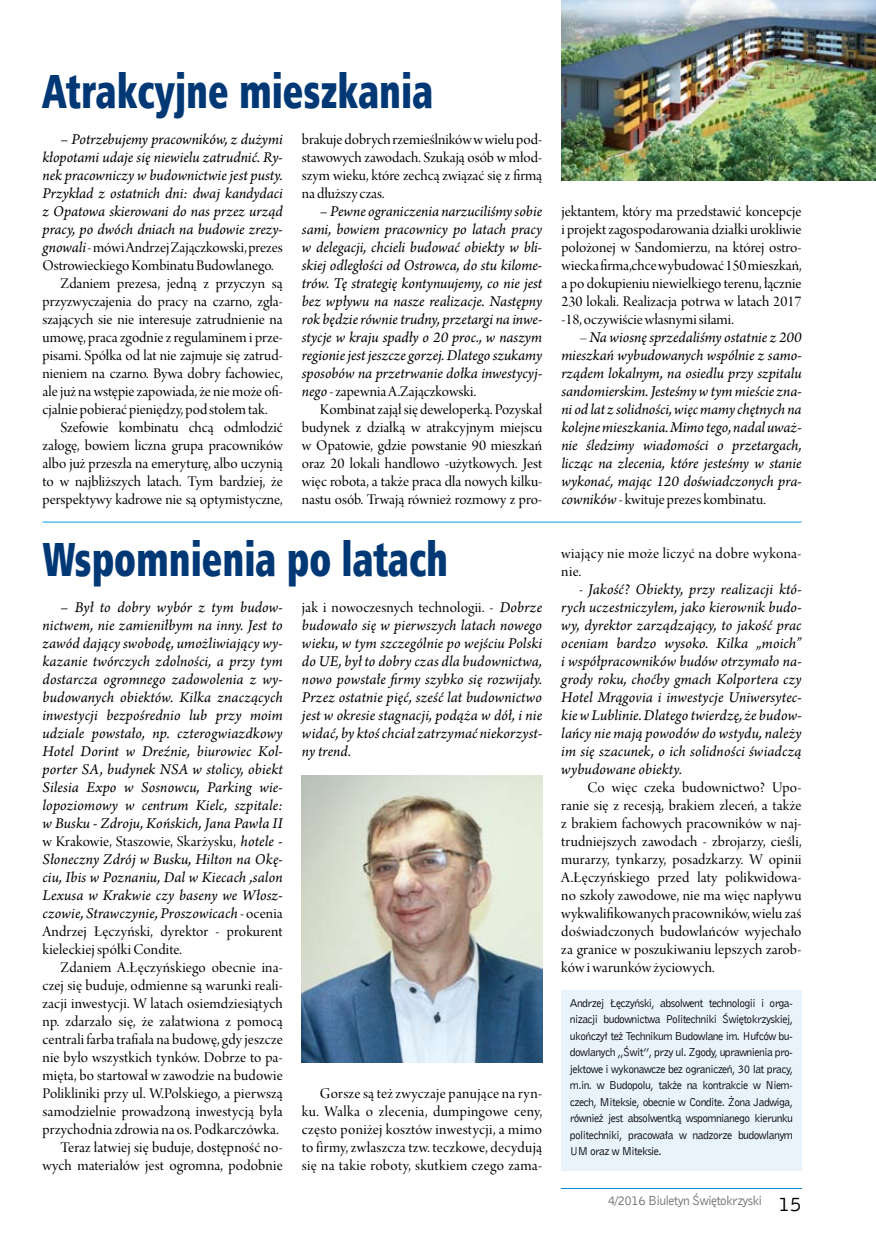
<style>
.page{position:relative;width:876px;height:1246px;background:#fff}
.page>*{position:absolute;margin:0;border:0;box-sizing:border-box;transform-origin:0 0}
.t1{font:48px "Humnst 777 X Blk Cn EU";color:#003876;scale:.8 1}
.t2{font:15.75px/18px "Arno Pro Display";letter-spacing:.005em;color:#000;text-align:justify}
.t3{font:italic 15.75px/18px "Arno Pro";color:#000;text-align:justify}
.t4{font:13.5px "Bell Gothic EU";letter-spacing:-.05em;color:#6f6f6e}
.t5{font:11.7px/16.5px "Bell Gothic EU";letter-spacing:-.05em;color:#000;text-align:justify}
.s1{font-family:"Arno Pro";font-style:italic}
.s2{font-family:"Arno Pro Display";font-style:normal}
.s3{font-size:21px;color:#000}
</style>
<div class="page">
<hr style="left:561px;top:1188px;width:240px;height:1px;background:#008bd2">
<img style="left:561px;top:0;width:315px;height:180px">
<hr style="left:43px;top:522px;width:758px;height:1px;background:#009ee3">
<div style="left:561px;top:990px;width:240px;height:180px;background:#e9f3fc"></div>
<img style="left:302px;top:776px;width:240px;height:286px">
<h1 class="t1" style="left:43px;top:60px;width:490px">Atrakcyjne mieszkania</h1>
<p class="t2" style="left:302px;top:131px;width:242px">brakuje dobrych rzemieślników wwielu pod&shy;stawowych zawodach. Szukają osób w młod&shy;szym wieku, które zechcą związać się z firmą na dłuższy czas.</p>
<p class="t3" style="left:302px;top:203px;width:242px;text-indent:18px">– Pewne ograniczenia narzuciliśmy sobie sami, bowiem pracownicy po latach pracy w delegacji, chcieli budować obiekty w bli&shy;skiej odległości od Ostrowca, do stu kilome&shy;trów. Tę strategię kontynuujemy, co nie jest bez wpływu na nasze realizacje. Następny rok będzie równie trudny, przetargi na inwe&shy;stycje w kraju spadły o 20 proc., w naszym regionie jest jeszcze gorzej. Dlatego szukamy sposobów na przetrwanie dołka inwestycyj-</p>
<p class="t2" style="left:302px;top:383px;width:176px"><span class="s1">nego</span> - zapewnia A.Zajączkowski.</p>
<p class="t2" style="left:320px;top:401px;width:224px">Kombinat zajął się deweloperką. Pozyskał</p>
<p class="t2" style="left:302px;top:419px;width:242px">budynek z działką w atrakcyjnym miejscu</p>
<p class="t2" style="left:302px;top:437px;width:242px">w Opatowie, gdzie powstanie 90 mieszkań</p>
<p class="t2" style="left:302px;top:455px;width:242px">oraz 20 lokali handlowo -użytkowych. Jest</p>
<p class="t2" style="left:302px;top:473px;width:242px">więc robota, a także praca dla nowych kilku-</p>
<p class="t2" style="left:302px;top:491px;width:242px">nastu osób. Trwają również rozmowy z pro-</p>
<p class="t3" style="left:43px;top:131px;width:242px;text-indent:18px">– Potrzebujemy pracowników, z dużymi kłopotami udaje się niewielu zatrudnić. Ry&shy;nek pracowniczy w budownictwie jest pusty.<br>Przykład z ostatnich dni: dwaj kandydaci z Opatowa skierowani do nas przez urząd pracy, po dwóch dniach na budowie zrezy-</p>
<p class="t2" style="left:43px;top:239px;width:242px"><span class="s1">gnowali</span> - mówi Andrzej Zajączkowski, prezes</p>
<p class="t2" style="left:43px;top:257px;width:233px">Ostrowieckiego Kombinatu Budowlanego.</p>
<p class="t2" style="left:61px;top:275px;width:224px">Zdaniem prezesa, jedną z przyczyn są</p>
<p class="t2" style="left:43px;top:293px;width:242px">przyzwyczajenia do pracy na czarno, zgła-</p>
<p class="t2" style="left:43px;top:311px;width:242px">szających sie nie interesuje zatrudnienie na</p>
<p class="t2" style="left:43px;top:329px;width:242px">umowę, praca zgodnie z regulaminem i prze-</p>
<p class="t2" style="left:43px;top:347px;width:242px">pisami. Spółka od lat nie zajmuje się zatrud-</p>
<p class="t2" style="left:43px;top:365px;width:242px">nieniem na czarno. Bywa dobry fachowiec,</p>
<p class="t2" style="left:43px;top:383px;width:242px">ale już na wstępie zapowiada, że nie może ofi-</p>
<p class="t2" style="left:43px;top:401px;width:227px">cjalnie pobierać pieniędzy, pod stołem tak.</p>
<p class="t2" style="left:61px;top:419px;width:224px">Szefowie kombinatu chcą odmłodzić</p>
<p class="t2" style="left:43px;top:437px;width:242px">załogę, bowiem liczna grupa pracowników</p>
<p class="t2" style="left:43px;top:455px;width:242px">albo już przeszła na emeryturę, albo uczynią</p>
<p class="t2" style="left:43px;top:473px;width:242px">to w najbliższych latach. Tym bardziej, że</p>
<p class="t2" style="left:43px;top:491px;width:242px">perspektywy kadrowe nie są optymistyczne,</p>
<h1 class="t1" style="left:43px;top:528px;width:508px">Wspomnienia po latach</h1>
<p class="t2" style="left:302px;top:599px;width:242px">jak i nowoczesnych technologii. - <span class="s1">Dobrze</span></p>
<p class="t3" style="left:302px;top:617px;width:242px">budowało się w pierwszych latach nowego wieku, w tym szczególnie po wejściu Polski do UE, był to dobry czas dla budownictwa, nowo powstałe firmy szybko się rozwijały.<br>Przez ostatnie pięć, sześć lat budownictwo jest w okresie stagnacji, podąża w dół, i nie widać, by ktoś chciał zatrzymać niekorzyst&shy;ny trend.</p>
<p class="t3" style="left:43px;top:599px;width:242px;text-indent:18px">– Był to dobry wybór z tym budow&shy;nictwem, nie zamieniłbym na inny. Jest to zawód dający swobodę, umożliwiający wy&shy;kazanie twórczych zdolności, a przy tym dostarcza ogromnego zadowolenia z wy&shy;budowanych obiektów. Kilka znaczących inwestycji bezpośrednio lub przy moim udziale powstało, np. czterogwiazdkowy Hotel Dorint w Dreźnie, biurowiec Kol&shy;porter SA, budynek NSA w stolicy, obiekt Silesia Expo w Sosnowcu, Parking wie&shy;lopoziomowy w centrum Kielc, szpitale: w Busku - Zdroju, Końskich, Jana Pawła II</p>
<p class="t2" style="left:43px;top:833px;width:242px">w Krakowie, Staszowie, Skarżysku, <span class="s1">hotele -</span></p>
<p class="t3" style="left:43px;top:851px;width:242px">Słoneczny Zdrój w Busku, Hilton na Okę&shy;ciu, Ibis w Poznaniu, Dal w Kiecach ,salon Lexusa w Krakwie czy baseny we Włosz&shy;czowie, Strawczynie, Proszowicach <span class="s2">- ocenia</span></p>
<p class="t2" style="left:43px;top:923px;width:242px">Andrzej Łęczyński, dyrektor - prokurent kieleckiej spółki Condite.</p>
<p class="t2" style="left:43px;top:959px;width:242px;text-align:right">Zdaniem A.Łęczyńskiego obecnie ina&shy;czej się buduje, odmienne są warunki reali&shy;zacji inwestycji. W latach osiemdziesiątych np. zdarzało się, że załatwiona z pomocą centrali farba trafiała na budowę, gdy jeszcze nie było wszystkich tynków. Dobrze to pa&shy;mięta, bo startował w zawodzie na budowie Polikliniki przy ul. W.Polskiego, a pierwszą samodzielnie prowadzoną inwestycją była przychodnia zdrowia na os. Podkarczówka.<br>Teraz łatwiej się buduje, dostępność no&shy;wych materiałów jest ogromna, podobnie</p>
<p class="t2" style="left:302px;top:1085px;width:242px;text-indent:18px">Gorsze są też zwyczaje panujące na ryn&shy;ku. Walka o zlecenia, dumpingowe ceny, często poniżej kosztów inwestycji, a mimo to firmy, zwłaszcza tzw. teczkowe, decydują się na takie roboty, skutkiem czego zama-</p>
<p class="t2" style="left:561px;top:203px;width:242px">jektantem, który ma przedstawić koncepcje i projekt zagospodarowania działki urokliwie położonej w Sandomierzu, na której ostro&shy;wiecka firma,chce wybudować 150 mieszkań, a po dokupieniu niewielkiego terenu, łącznie 230 lokali. Realizacja potrwa w latach 2017 -18, oczywiście własnymi siłami.</p>
<p class="t3" style="left:561px;top:329px;width:242px;text-indent:18px"><span class="s2">–</span> Na wiosnę sprzedaliśmy ostatnie z 200 mieszkań wybudowanych wspólnie z samo&shy;rządem lokalnym, na osiedlu przy szpitalu sandomierskim. Jesteśmy wtym mieście zna&shy;ni od lat z solidności, więc mamy chętnych na kolejne mieszkania. Mimo tego, nadal uważ&shy;nie śledzimy wiadomości o przetargach, licząc na zlecenia, które jesteśmy w stanie wykonać, mając 120 doświadczonych pra-</p>
<p class="t2" style="left:561px;top:491px;width:206px"><span class="s1">cowników</span> - kwituje prezes kombinatu.</p>
<p class="t2" style="left:561px;top:545px;width:242px">wiający nie może liczyć na dobre wykona&shy;nie.</p>
<p class="t3" style="left:561px;top:581px;width:242px;text-indent:18px"><span class="s2">-</span> Jakość? Obiekty, przy realizacji któ&shy;rych uczestniczyłem, jako kierownik budo&shy;wy, dyrektor zarządzający, to jakość prac oceniam bardzo wysoko. Kilka „moich” i współpracowników budów otrzymało na&shy;grody roku, choćby gmach Kolportera czy Hotel Mrągovia i inwestycje Uniwersytec&shy;kie wLublinie. Dlatego twierdzę, że budow&shy;lańcy nie mają powodów do wstydu, należy im się szacunek, o ich solidności świadczą wybudowane obiekty.</p>
<p class="t2" style="left:561px;top:779px;width:242px;text-indent:26px">Co więc czeka budownictwo? Upo&shy;ranie się z recesją, brakiem zleceń, a także z brakiem fachowych pracowników w naj&shy;trudniejszych zawodach - zbrojarzy, cieśli, murarzy, tynkarzy, posadzkarzy. W opinii A.Łęczyńskiego przed laty polikwidowa&shy;no szkoły zawodowe, nie ma więc napływu wykwalifikowanych pracowników, wielu zaś doświadczonych budowlańców wyjechało za granice w poszukiwaniu lepszych zarob&shy;ków iwarunków życiowych.</p>
<p class="t5" style="left:570px;top:994px;width:225px">Andrzej Łęczyński, absolwent technologii i orga&shy;nizacji budownictwa Politechniki Świętokrzyskiej, ukończył też Technikum Budowlane im. Hufców bu&shy;dowlanych „Świt”, przy ul. Zgody, uprawnienia pro&shy;jektowe i wykonawcze bez ograniczeń, 30 lat pracy, m.in. w Budopolu, także na kontrakcie w Niem&shy;czech, Miteksie, obecnie w Condite. Żona Jadwiga, również jest absolwentką wspomnianego kierunku politechniki, pracowała w nadzorze budowlanym UM oraz w Miteksie.</p>
<p class="t4" style="left:608px;top:1192px;width:195px">4/2016 Biuletyn Świętokrzyski <span class="s3">15</span></p>
</div>
